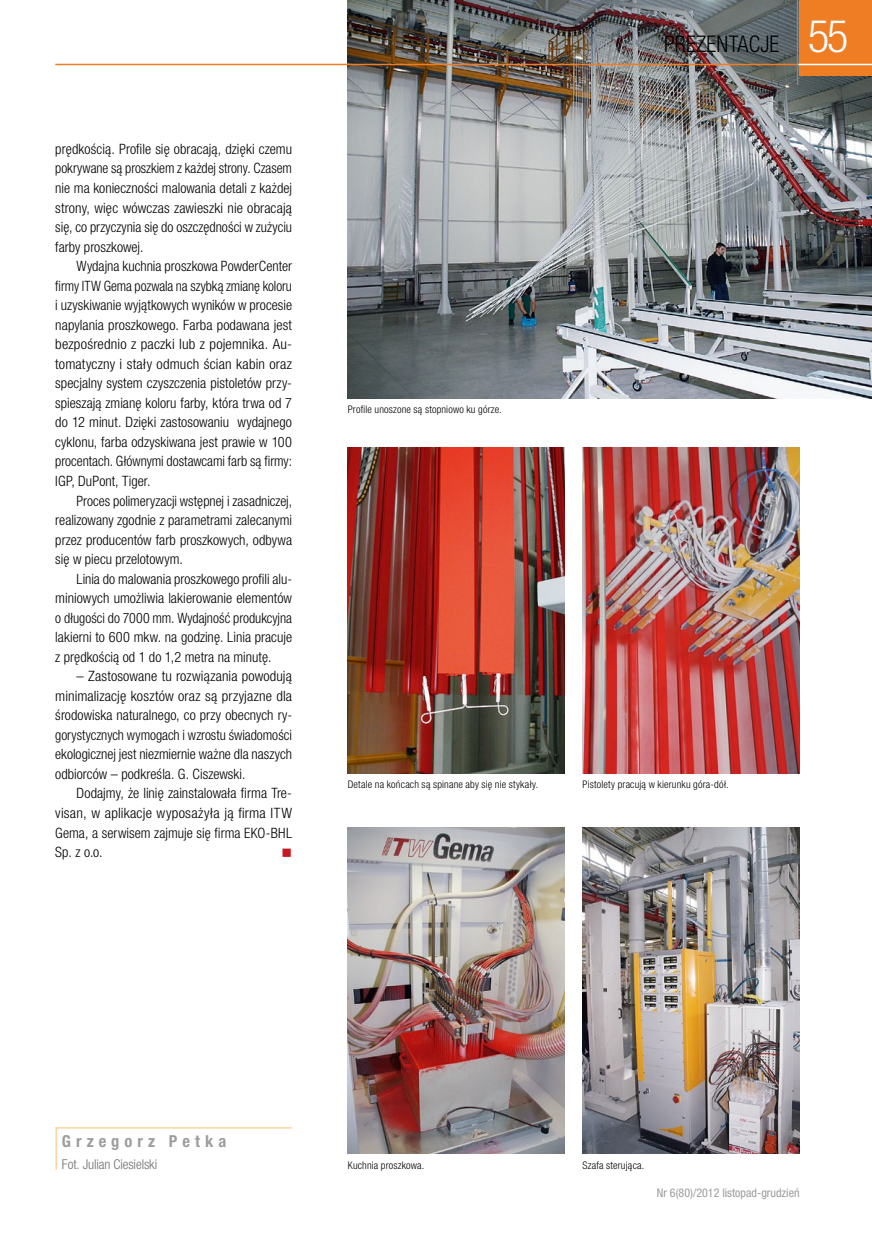
<style>
.page{position:relative;width:872px;height:1234px;background:#fff}
.page>*{position:absolute;margin:0;border:0;box-sizing:border-box;transform-origin:0 0}
.t1{font:300 condensed 45px "Helvetica Neue LT Pro";color:#fff}
.t2{font:300 condensed 22.95px "Helvetica Neue LT Pro";color:#000;scale:.96 1}
.t3{font:700 condensed 16.5px "Helvetica Neue LT Pro";letter-spacing:.3em;color:#9c9d9d}
.t4{font:300 condensed 14.25px/19.5px "Helvetica Neue LT Pro";letter-spacing:.005em;color:#000;text-align:justify}
.t5{font:14.25px "Wingdings";color:#c71722}
.t6{font:300 condensed 13.5px "Helvetica Neue LT Pro";letter-spacing:-.01em;color:#6f6f6e}
.t7{font:condensed 12px "Helvetica Neue LT Pro";color:#9c9d9d}
.t8{font:300 condensed 10.5px "Helvetica Neue LT Pro";letter-spacing:.015em;color:#000}
</style>
<div class="page">
<hr style="left:55px;top:1127px;width:2px;height:42px;background:#fdd49b">
<hr style="left:55px;top:1126px;width:237px;height:2px;background:#fdd49b">
<img style="left:348px;top:0;width:524px;height:398px">
<img style="left:582px;top:447px;width:217px;height:326px">
<img style="left:348px;top:827px;width:217px;height:325px">
<img style="left:582px;top:827px;width:217px;height:325px">
<img style="left:348px;top:447px;width:217px;height:326px">
<hr style="left:55px;top:64px;width:742px;height:1px;background:#ef7d24">
<div style="left:799px;top:0;width:73px;height:75px;background:#ef7d24"></div>
<hr style="left:797px;top:64px;width:75px;height:1px;background:#fff">
<hr style="left:796px;top:0;width:2px;height:85px;background:#878786">
<p class="t4" style="left:55px;top:139px;width:239px">prędkością. Profile się obracają, dzięki czemu pokrywane są proszkiem z każdej strony. Czasem nie ma konieczności malowania detali z każdej strony, więc wówczas zawieszki nie obracają się, co przyczynia się do oszczędności w zużyciu farby proszkowej.</p>
<p class="t4" style="left:55px;top:256px;width:238px;text-indent:21px">Wydajna kuchnia proszkowa PowderCenter firmy ITW Gema pozwala na szybką zmianę koloru i uzyskiwanie wyjątkowych wyników w procesie napylania proszkowego. Farba podawana jest bezpośrednio z paczki lub z pojemnika. Au&shy;tomatyczny i stały odmuch ścian kabin oraz specjalny system czyszczenia pistoletów przy&shy;spieszają zmianę koloru farby, która trwa od 7 do 12 minut. Dzięki zastosowaniu wydajnego cyklonu, farba odzyskiwana jest prawie w 100 procentach. Głównymi dostawcami farb są firmy:<br>IGP, DuPont, Tiger.</p>
<p class="t4" style="left:55px;top:490px;width:238px;text-indent:21px">Proces polimeryzacji wstępnej i zasadniczej, realizowany zgodnie z parametrami zalecanymi przez producentów farb proszkowych, odbywa się w piecu przelotowym.</p>
<p class="t4" style="left:55px;top:568px;width:238px;text-indent:21px">Linia do malowania proszkowego profili alu&shy;miniowych umożliwia lakierowanie elementów o długości do 7000 mm. Wydajność produkcyjna lakierni to 600 mkw. na godzinę. Linia pracuje z prędkością od 1 do 1,2 metra na minutę.</p>
<p class="t4" style="left:55px;top:666px;width:238px;text-indent:21px">– Zastosowane tu rozwiązania powodują minimalizację kosztów oraz są przyjazne dla środowiska naturalnego, co przy obecnych ry&shy;gorystycznych wymogach i wzrostu świadomości ekologicznej jest niezmiernie ważne dla naszych odbiorców – podkreśla. G. Ciszewski.</p>
<p class="t4" style="left:55px;top:783px;width:238px;text-indent:21px">Dodajmy, że linię zainstalowała firma Tre&shy;visan, w aplikacje wyposażyła ją firma ITW Gema, a serwisem zajmuje się firma EKO-BHL Sp. z o.o.</p>
<p class="t5" style="left:281px;top:844px;width:12px">■</p>
<p class="t8" style="left:348px;top:403px;width:156px">Profile unoszone są stopniowo ku górze.</p>
<h2 class="t2" style="left:664px;top:31px;width:56px">prezentac</h2>
<h2 class="t2" style="left:760px;top:31px;width:19px">je</h2>
<h1 class="t1" style="left:807px;top:10px;width:42px">55</h1>
<p class="t8" style="left:348px;top:777px;width:192px">Detale na końcach są spinane aby się nie stykały.</p>
<p class="t8" style="left:582px;top:777px;width:147px">Pistolety pracują w kierunku góra-dół.</p>
<p class="t3" style="left:62px;top:1130px;width:166px">Grzegorz Petka</p>
<p class="t6" style="left:62px;top:1156px;width:97px">Fot. Julian Ciesielski</p>
<p class="t8" style="left:348px;top:1158px;width:78px">Kuchnia proszkowa.</p>
<p class="t8" style="left:582px;top:1158px;width:63px">Szafa sterująca.</p>
<p class="t7" style="left:656px;top:1185px;width:144px">Nr 6(80)/2012 listopad-grudzień</p>
</div>
